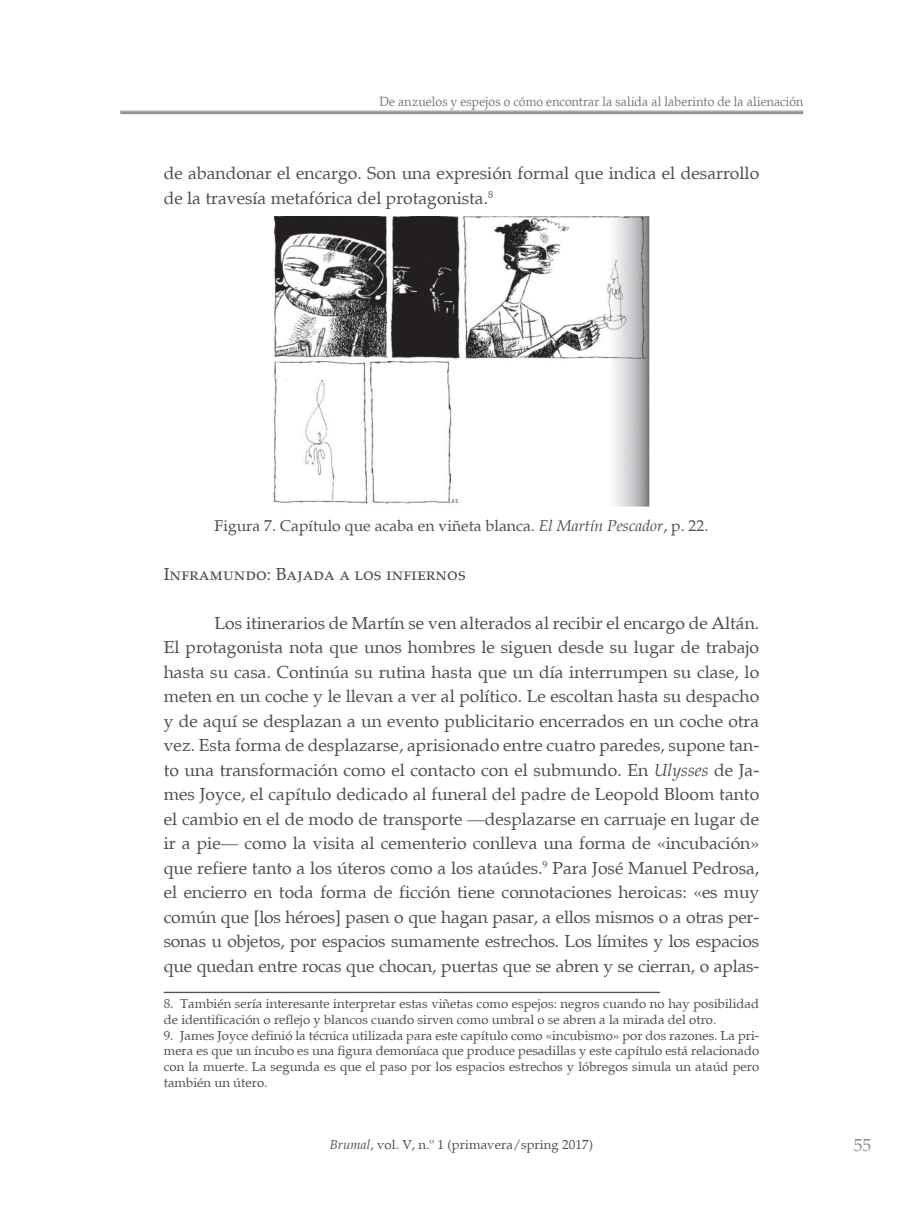
<style>
.page{position:relative;width:923px;height:1221px;background:#fff}
.page>*{position:absolute;margin:0;border:0;box-sizing:border-box;transform-origin:0 0}
.txt{font:17.5px/24.5px "Palatino Roman EB";color:#505052}
.sinsan{font:17.5px "Palatino SC EB";color:#505052}
.t1{font:17.5px "Palatino Roman EB";color:#8b8d90}
.txt-cent-cpmenos{font:15.75px "Palatino Roman EB";color:#505052}
.t2{font:13.47px "Palatino Roman EB";letter-spacing:.015em;color:#76787b;scale:.91 1}
.nota{font:13.12px/15.8px "Palatino Roman EB";color:#505052}
.s1{font-family:"Palatino Italic EB"}
</style>
<div class="page">
<hr style="left:120px;top:111px;width:683px;height:1px;background:#848689">
<hr style="left:120px;top:112px;width:683px;height:1px;background:#848689">
<hr style="left:120px;top:113px;width:683px;height:1px;background:#848689">
<img style="left:272px;top:216px;width:378px;height:291px">
<hr style="left:164px;top:991px;width:496px;height:2px;background:#505052">
<p class="t2" style="left:379px;top:94px;width:467px">De anzuelos y espejos o cómo encontrar la salida al laberinto de la alienación</p>
<p class="txt" style="left:164px;top:161px;width:597px">de abandonar el encargo. Son una expresión formal que indica el desarrollo de la travesía metafórica del protagonista.<sup>8</sup></p>
<p class="txt-cent-cpmenos" style="left:215px;top:516px;width:495px">Figura 7. Capítulo que acaba en viñeta blanca. <span class="s1">El Martín Pescador</span>, p. 22.</p>
<p class="sinsan" style="left:164px;top:563px;width:303px">Inframundo: Bajada a los infiernos</p>
<p class="txt" style="left:164px;top:610px;width:597px;text-align:justify;text-indent:51px">Los itinerarios de Martín se ven alterados al recibir el encargo de Altán.<br>El protagonista nota que unos hombres le siguen desde su lugar de trabajo hasta su casa. Continúa su rutina hasta que un día interrumpen su clase, lo meten en un coche y le llevan a ver al político. Le escoltan hasta su despacho y de aquí se desplazan a un evento publicitario encerrados en un coche otra vez. Esta forma de desplazarse, aprisionado entre cuatro paredes, supone tan&shy;to una transformación como el contacto con el submundo. En <span class="s1">Ulysses</span> de Ja&shy;mes Joyce, el capítulo dedicado al funeral del padre de Leopold Bloom tanto el cambio en el de modo de transporte —desplazarse en carruaje en lugar de ir a pie— como la visita al cementerio conlleva una forma de «incubación» que refiere tanto a los úteros como a los ataúdes.<sup>9</sup> Para José Manuel Pedrosa, el encierro en toda forma de ficción tiene connotaciones heroicas: «es muy común que [los héroes] pasen o que hagan pasar, a ellos mismos o a otras per&shy;sonas u objetos, por espacios sumamente estrechos. Los límites y los espacios que quedan entre rocas que chocan, puertas que se abren y se cierran, o aplas-</p>
<p class="nota" style="left:164px;top:996px;width:597px">8. También sería interesante interpretar estas viñetas como espejos: negros cuando no hay posibilidad de identificación o reflejo y blancos cuando sirven como umbral o se abren a la mirada del otro.</p>
<p class="nota" style="left:164px;top:1027px;width:597px;text-align:justify">9. James Joyce definió la técnica utilizada para este capítulo como «incubismo» por dos razones. La pri&shy;mera es que un íncubo es una figura demoníaca que produce pesadillas y este capítulo está relacionado con la muerte. La segunda es que el paso por los espacios estrechos y lóbregos simula un ataúd pero también un útero.</p>
<p class="nota" style="left:330px;top:1136px;width:265px"><span class="s1">Brumal</span>, vol. V, n.º 1 (primavera/spring 2017)</p>
<p class="t1" style="left:854px;top:1134px;width:19px">55</p>
</div>
